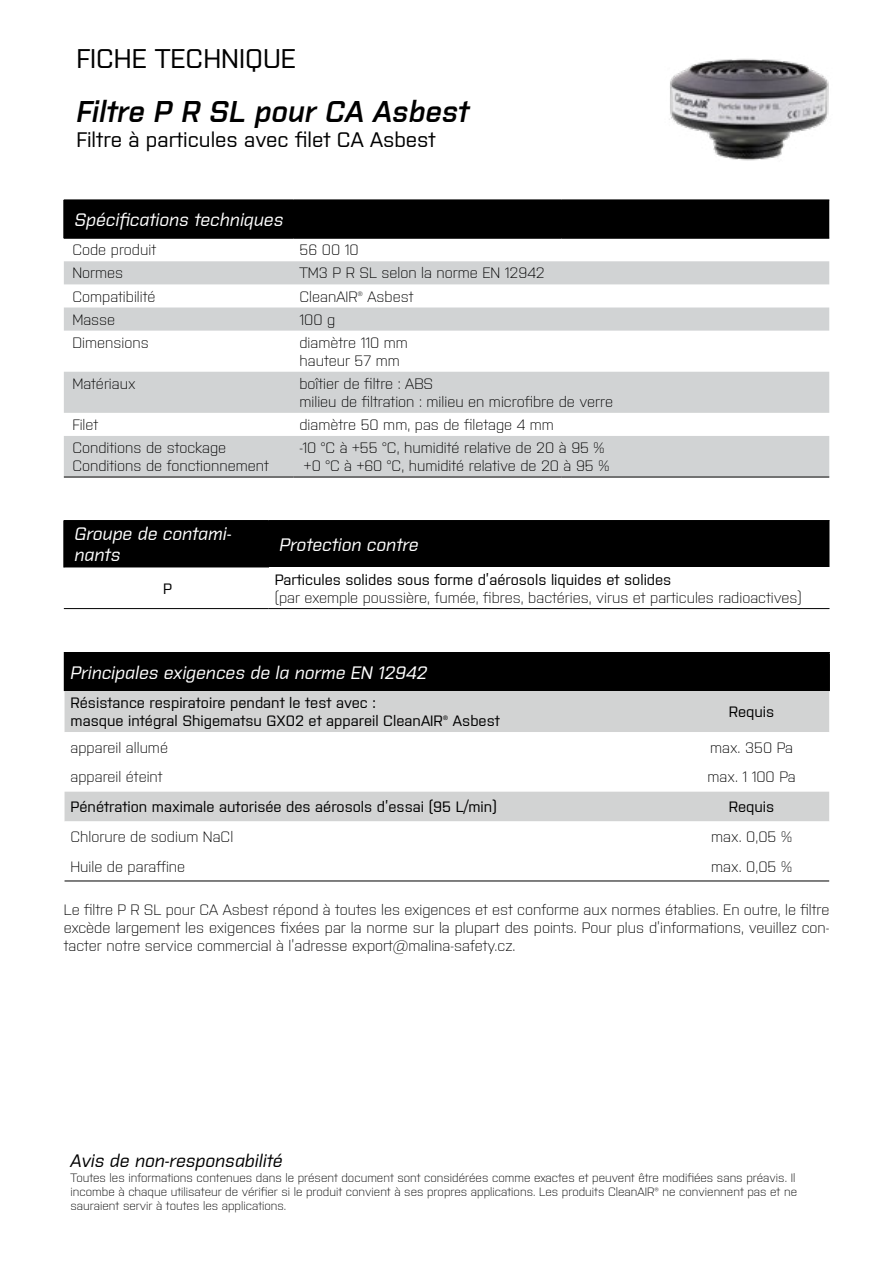
<style>
.page{position:relative;width:893px;height:1263px;background:#fff}
.page>*{position:absolute;margin:0;border:0;box-sizing:border-box;transform-origin:0 0}
.t1{font:italic 600 30px "Purista";color:#000}
.t2{font:500 27px "Purista";color:#000}
.t3{font:500 21px "Purista";color:#000}
.t4{font:italic 500 18px/21.6px "Purista";color:#fff}
.t5{font:italic 500 18px "Purista";color:#000}
.t6{font:300 15px/18px "Purista";color:#000}
.t7{font:500 15px/18px "Purista";color:#000}
.t8{font:300 12px/14.4px "Purista";color:#000}
</style>
<div class="page">
<div style="left:65px;top:201px;width:764px;height:37px;background:#000"></div>
<svg style="left:64px;top:261px;width:765px;height:216px;fill:#d1d3d4"></svg>
<hr style="left:64px;top:238px;width:229px;height:1px;background:#000">
<hr style="left:293px;top:238px;width:268px;height:1px;background:#000">
<hr style="left:561px;top:238px;width:268px;height:1px;background:#000">
<hr style="left:64px;top:200px;width:229px;height:1px;background:#000">
<hr style="left:64px;top:200px;width:1px;height:38px;background:#000">
<hr style="left:293px;top:200px;width:268px;height:1px;background:#000">
<hr style="left:561px;top:200px;width:268px;height:1px;background:#000">
<hr style="left:64px;top:477px;width:229px;height:1px;background:#000">
<hr style="left:293px;top:477px;width:268px;height:1px;background:#000">
<hr style="left:561px;top:477px;width:268px;height:1px;background:#000">
<div style="left:65px;top:521px;width:764px;height:46px;background:#000"></div>
<hr style="left:64px;top:608px;width:205px;height:1px;background:#000">
<hr style="left:269px;top:608px;width:560px;height:1px;background:#000">
<hr style="left:64px;top:520px;width:205px;height:1px;background:#000">
<hr style="left:64px;top:521px;width:1px;height:46px;background:#000">
<hr style="left:269px;top:520px;width:560px;height:1px;background:#000">
<div style="left:65px;top:653px;width:764px;height:38px;background:#000"></div>
<div style="left:65px;top:691px;width:764px;height:41px;background:#d2d3d3"></div>
<svg style="left:65px;top:791px;width:764px;height:1px"></svg>
<div style="left:65px;top:792px;width:764px;height:29px;background:#d2d3d3"></div>
<svg style="left:65px;top:880px;width:764px;height:1px"></svg>
<hr style="left:64px;top:652px;width:610px;height:1px;background:#000">
<hr style="left:64px;top:653px;width:1px;height:38px;background:#000">
<hr style="left:674px;top:652px;width:156px;height:1px;background:#000">
<hr style="left:828px;top:653px;width:2px;height:38px;background:#000">
<hr style="left:65px;top:881px;width:609px;height:1px;background:#000">
<hr style="left:674px;top:881px;width:155px;height:1px;background:#000">
<img style="left:669px;top:58px;width:160px;height:103px">
<h2 class="t2" style="left:77px;top:39px;width:221px">FICHE TECHNIQUE</h2>
<h1 class="t1" style="left:77px;top:89px;width:394px">Filtre P R SL pour CA Asbest</h1>
<h3 class="t3" style="left:77px;top:124px;width:361px">Filtre à particules avec filet CA Asbest</h3>
<p class="t4" style="left:74px;top:207px;width:210px">Spécifications techniques</p>
<p class="t6" style="left:72px;top:240px;width:85px">Code produit</p>
<p class="t6" style="left:299px;top:240px;width:61px">56 00 10</p>
<p class="t6" style="left:72px;top:263px;width:52px">Normes</p>
<p class="t6" style="left:299px;top:263px;width:247px">TM3 P R SL selon la norme EN 12942</p>
<p class="t6" style="left:72px;top:286px;width:85px">Compatibilité</p>
<p class="t6" style="left:299px;top:286px;width:116px">CleanAIR® Asbest</p>
<p class="t6" style="left:72px;top:309px;width:44px">Masse</p>
<p class="t6" style="left:299px;top:309px;width:37px">100 g</p>
<p class="t6" style="left:72px;top:332px;width:78px">Dimensions</p>
<p class="t6" style="left:299px;top:332px;width:110px">diamètre 110 mm hauteur 57 mm</p>
<p class="t6" style="left:72px;top:373px;width:65px">Matériaux</p>
<p class="t6" style="left:299px;top:373px;width:315px">boîtier de filtre : ABS<br>milieu de filtration : milieu en microfibre de verre</p>
<p class="t6" style="left:72px;top:414px;width:27px">Filet</p>
<p class="t6" style="left:299px;top:414px;width:256px">diamètre 50 mm, pas de filetage 4 mm</p>
<p class="t6" style="left:72px;top:438px;width:198px">Conditions de stockage<br>Conditions de fonctionnement</p>
<p class="t6" style="left:299px;top:438px;width:311px;text-align:center">-10 °C à +55 °C, humidité relative de 20 à 95 % +0 °C à +60 °C, humidité relative de 20 à 95 %</p>
<p class="t4" style="left:74px;top:521px;width:158px">Groupe de contami&shy;nants</p>
<p class="t4" style="left:279px;top:532px;width:141px">Protection contre</p>
<p class="t7" style="left:163px;top:578px;width:10px">P</p>
<p class="t7" style="left:275px;top:569px;width:398px">Particules solides sous forme d’aérosols liquides et solides</p>
<p class="t6" style="left:275px;top:587px;width:528px">(par exemple poussière, fumée, fibres, bactéries, virus et particules radioactives)</p>
<p class="t4" style="left:71px;top:660px;width:358px">Principales exigences de la norme EN 12942</p>
<p class="t7" style="left:71px;top:693px;width:431px">Résistance respiratoire pendant le test avec :<br>masque intégral Shigematsu GX02 et appareil CleanAIR® Asbest</p>
<p class="t7" style="left:729px;top:702px;width:47px">Requis</p>
<p class="t6" style="left:71px;top:737px;width:99px">appareil allumé</p>
<p class="t6" style="left:710px;top:737px;width:84px">max. 350 Pa</p>
<p class="t6" style="left:71px;top:767px;width:94px">appareil éteint</p>
<p class="t6" style="left:707px;top:767px;width:90px">max. 1 100 Pa</p>
<p class="t7" style="left:71px;top:797px;width:428px">Pénétration maximale autorisée des aérosols d’essai (95 L/min)</p>
<p class="t7" style="left:729px;top:797px;width:47px">Requis</p>
<p class="t6" style="left:71px;top:826px;width:164px">Chlorure de sodium NaCl</p>
<p class="t6" style="left:711px;top:826px;width:82px">max. 0,05 %</p>
<p class="t6" style="left:71px;top:856px;width:116px">Huile de paraffine</p>
<p class="t6" style="left:711px;top:856px;width:82px">max. 0,05 %</p>
<p class="t6" style="left:64px;top:899px;width:767px;text-align:justify">Le filtre P R SL pour CA Asbest répond à toutes les exigences et est conforme aux normes établies. En outre, le filtre excède largement les exigences fixées par la norme sur la plupart des points. Pour plus d’informations, veuillez con&shy;tacter notre service commercial à l’adresse export@malina-safety.cz.</p>
<p class="t5" style="left:71px;top:1148px;width:213px">Avis de non-responsabilité</p>
<p class="t8" style="left:71px;top:1169px;width:728px">Toutes les informations contenues dans le présent document sont considérées comme exactes et peuvent être modifiées sans préavis. Il incombe à chaque utilisateur de vérifier si le produit convient à ses propres applications. Les produits CleanAIR® ne conviennent pas et ne sauraient servir à toutes les applications.</p>
</div>
